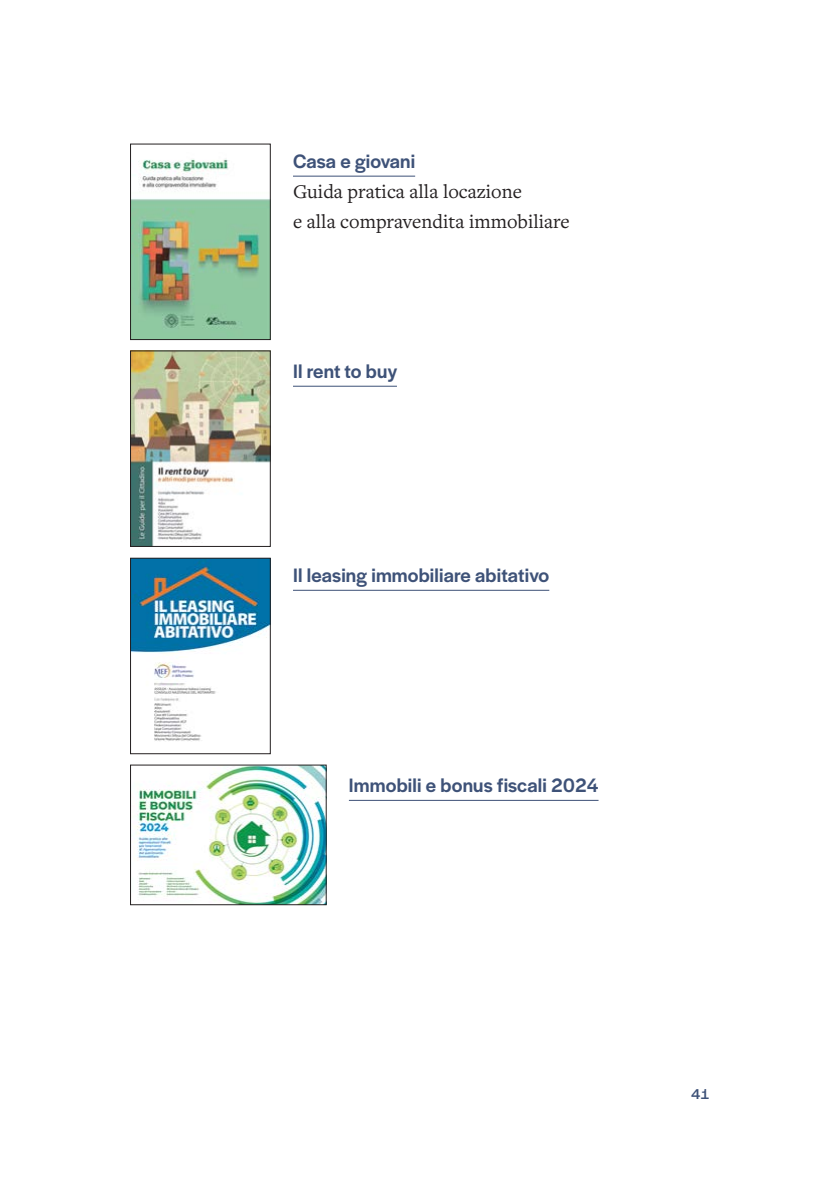
<style>
.page{position:relative;width:840px;height:1191px;background:#fff}
.page>*{position:absolute;margin:0;border:0;box-sizing:border-box;transform-origin:0 0}
.t1{font:500 20.2px "Halyard Display";letter-spacing:.01em;color:#3e5278}
.t2{font:20.2px/30px "Freight Text Pro";color:#231f20}
.t3{font:500 15px "Roc Grotesk";color:#3e5278}
</style>
<div class="page">
<hr style="left:293px;top:590px;width:256px;height:1px;background:#3e5278">
<hr style="left:349px;top:800px;width:249px;height:1px;background:#3e5278">
<hr style="left:293px;top:386px;width:104px;height:1px;background:#3e5278">
<hr style="left:293px;top:176px;width:122px;height:1px;background:#3e5278">
<img style="left:132px;top:560px;width:136px;height:181px">
<div style="left:130px;top:558px;width:140px;height:196px;border:1px solid #231f20"></div>
<img style="left:135px;top:767px;width:189px;height:136px">
<div style="left:130px;top:765px;width:196px;height:140px;border:1px solid #231f20"></div>
<img style="left:132px;top:353px;width:136px;height:191px">
<div style="left:130px;top:351px;width:140px;height:195px;border:1px solid #231f20"></div>
<img style="left:132px;top:159px;width:136px;height:179px">
<div style="left:130px;top:144px;width:140px;height:196px;border:1px solid #231f20"></div>
<p class="t1" style="left:293px;top:147px;width:124px">Casa e giovani</p>
<p class="t2" style="left:293px;top:176px;width:278px">Guida pratica alla locazione<br>e alla compravendita immobiliare</p>
<p class="t1" style="left:293px;top:357px;width:105px">Il rent to buy</p>
<p class="t1" style="left:293px;top:561px;width:258px">Il leasing immobiliare abitativo</p>
<p class="t1" style="left:349px;top:771px;width:251px">Immobili e bonus fiscali 2024</p>
<p class="t3" style="left:691px;top:1085px;width:20px">41</p>
</div>
